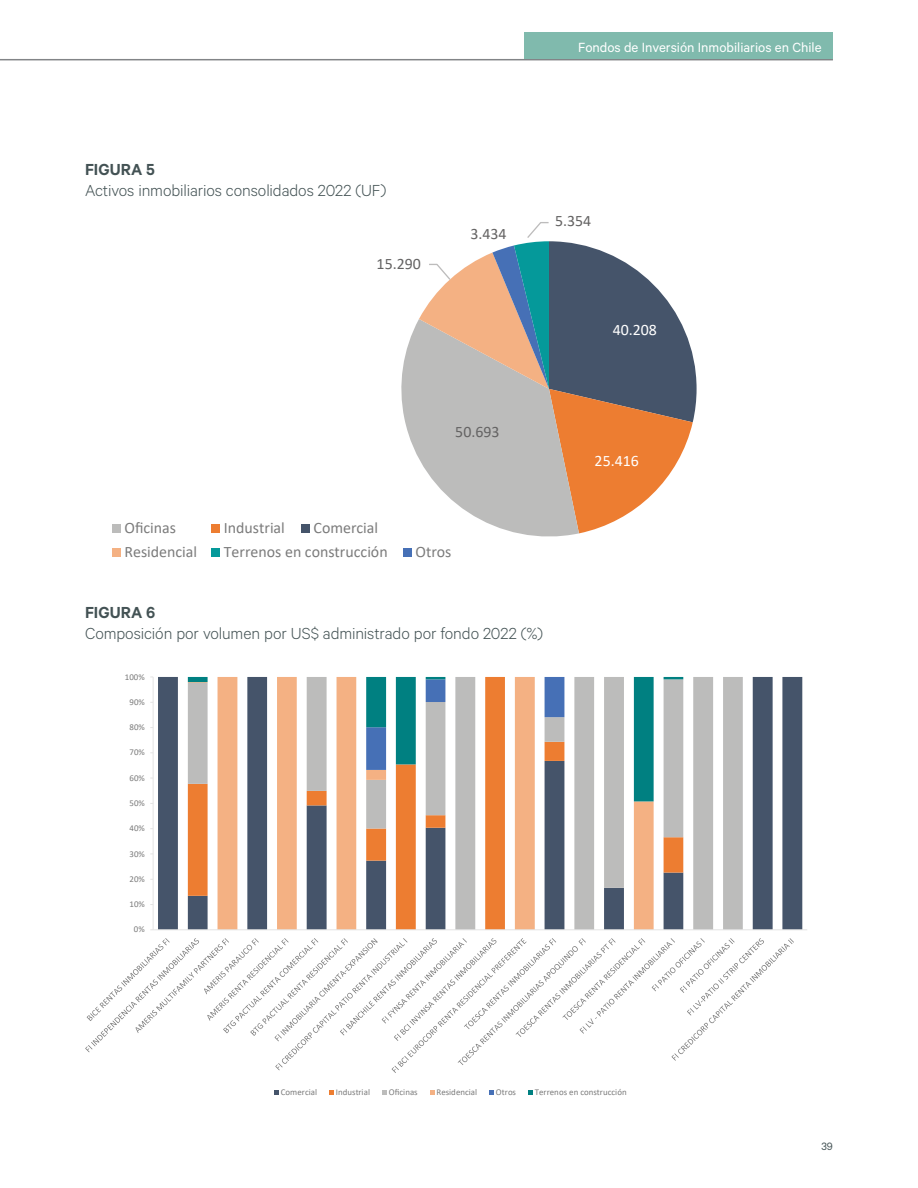
<style>
.page{position:relative;width:918px;height:1188px;background:#fff}
.page>*{position:absolute;margin:0;border:0;box-sizing:border-box;transform-origin:0 0}
.t1{font:300 18px "Calibre";letter-spacing:-.005em;color:#435254}
.t2{font:600 18px "Calibre";letter-spacing:.005em;color:#435254}
.t3{font:15.9px "Calibri";color:#7b7b7b}
.t4{font:15.9px "Calibri";color:#646363}
.t5{font:15.9px "Calibri";color:#fff}
.t6{font:15px "Calibre";color:#fff}
.t7{font:12px "Calibre";color:#435254}
.t8{font:8.85px "Calibri";letter-spacing:.005em;color:#7b7b7b}
</style>
<div class="page">
<hr style="left:0;top:59px;width:833px;height:1px;background:#828487">
<div style="left:524px;top:32px;width:309px;height:27px;background:#80baad"></div>
<svg style="left:401px;top:222px;width:296px;height:315px"></svg>
<div style="left:112px;top:524px;width:9px;height:9px;background:#bcbcbb"></div>
<div style="left:211px;top:524px;width:9px;height:9px;background:#ed7d31"></div>
<div style="left:301px;top:524px;width:9px;height:9px;background:#45546a"></div>
<div style="left:112px;top:548px;width:9px;height:9px;background:#f4b183"></div>
<div style="left:211px;top:548px;width:9px;height:9px;background:#05999a"></div>
<div style="left:403px;top:548px;width:9px;height:9px;background:#4670b6"></div>
<svg style="left:158px;top:677px;width:644px;height:252px;fill:#45546a"></svg>
<svg style="left:654px;top:677px;width:89px;height:252px;fill:#bcbcbb"></svg>
<svg style="left:188px;top:801px;width:466px;height:128px"></svg>
<svg style="left:188px;top:677px;width:495px;height:124px;background:#a9a092"></svg>
<hr style="left:153px;top:677px;width:1px;height:253px;background:#e3e3e3">
<hr style="left:153px;top:929px;width:654px;height:1px;background:#e3e3e3">
<svg style="left:85px;top:938px;width:709px;height:135px"></svg>
<svg style="left:274px;top:1090px;width:5px;height:5px"></svg>
<svg style="left:329px;top:1090px;width:5px;height:5px"></svg>
<svg style="left:382px;top:1090px;width:5px;height:5px"></svg>
<svg style="left:430px;top:1090px;width:4px;height:5px"></svg>
<svg style="left:489px;top:1090px;width:5px;height:5px"></svg>
<svg style="left:528px;top:1090px;width:5px;height:5px"></svg>
<h3 class="t6" style="left:578px;top:39px;width:245px">Fondos de Inversión Inmobiliarios en Chile</h3>
<h1 class="t2" style="left:85px;top:159px;width:72px">FIGURA 5</h1>
<h1 class="t1" style="left:85px;top:180px;width:303px">Activos inmobiliarios consolidados 2022 (UF)</h1>
<h2 class="t4" style="left:377px;top:252px;width:46px">15.290</h2>
<h2 class="t4" style="left:470px;top:223px;width:38px">3.434</h2>
<h2 class="t4" style="left:555px;top:210px;width:38px">5.354</h2>
<h2 class="t5" style="left:613px;top:319px;width:46px">40.208</h2>
<h2 class="t4" style="left:455px;top:421px;width:46px">50.693</h2>
<h2 class="t3" style="left:124px;top:516px;width:53px">Oficinas</h2>
<h2 class="t3" style="left:224px;top:516px;width:63px">Industrial</h2>
<h2 class="t3" style="left:314px;top:516px;width:66px">Comercial</h2>
<h2 class="t3" style="left:124px;top:541px;width:74px">Residencial</h2>
<h2 class="t3" style="left:224px;top:541px;width:165px">Terrenos en construcción</h2>
<h2 class="t3" style="left:415px;top:541px;width:38px">Otros</h2>
<h1 class="t2" style="left:85px;top:602px;width:72px">FIGURA 6</h1>
<h1 class="t1" style="left:85px;top:623px;width:459px">Composición por volumen por US$ administrado por fondo 2022 (%)</h1>
<p class="t8" style="left:125px;top:671px;width:21px">100%</p>
<p class="t8" style="left:129px;top:696px;width:17px">90%</p>
<p class="t8" style="left:129px;top:721px;width:17px">80%</p>
<p class="t8" style="left:129px;top:746px;width:17px">70%</p>
<p class="t8" style="left:129px;top:772px;width:17px">60%</p>
<p class="t8" style="left:129px;top:797px;width:17px">50%</p>
<p class="t8" style="left:129px;top:822px;width:17px">40%</p>
<p class="t8" style="left:129px;top:847px;width:17px">30%</p>
<p class="t8" style="left:129px;top:873px;width:17px">20%</p>
<p class="t8" style="left:129px;top:898px;width:17px">10%</p>
<p class="t8" style="left:134px;top:923px;width:12px">0%</p>
<h2 class="t5" style="left:595px;top:450px;width:46px">25.416</h2>
<p class="t8" style="left:281px;top:1086px;width:38px">Comercial</p>
<p class="t8" style="left:336px;top:1086px;width:36px">Industrial</p>
<p class="t8" style="left:389px;top:1086px;width:30px">Oficinas</p>
<p class="t8" style="left:436px;top:1086px;width:42px">Residencial</p>
<p class="t8" style="left:496px;top:1086px;width:22px">Otros</p>
<p class="t8" style="left:535px;top:1086px;width:93px">Terrenos en construcción</p>
<h3 class="t7" style="left:821px;top:1140px;width:13px">39</h3>
</div>
